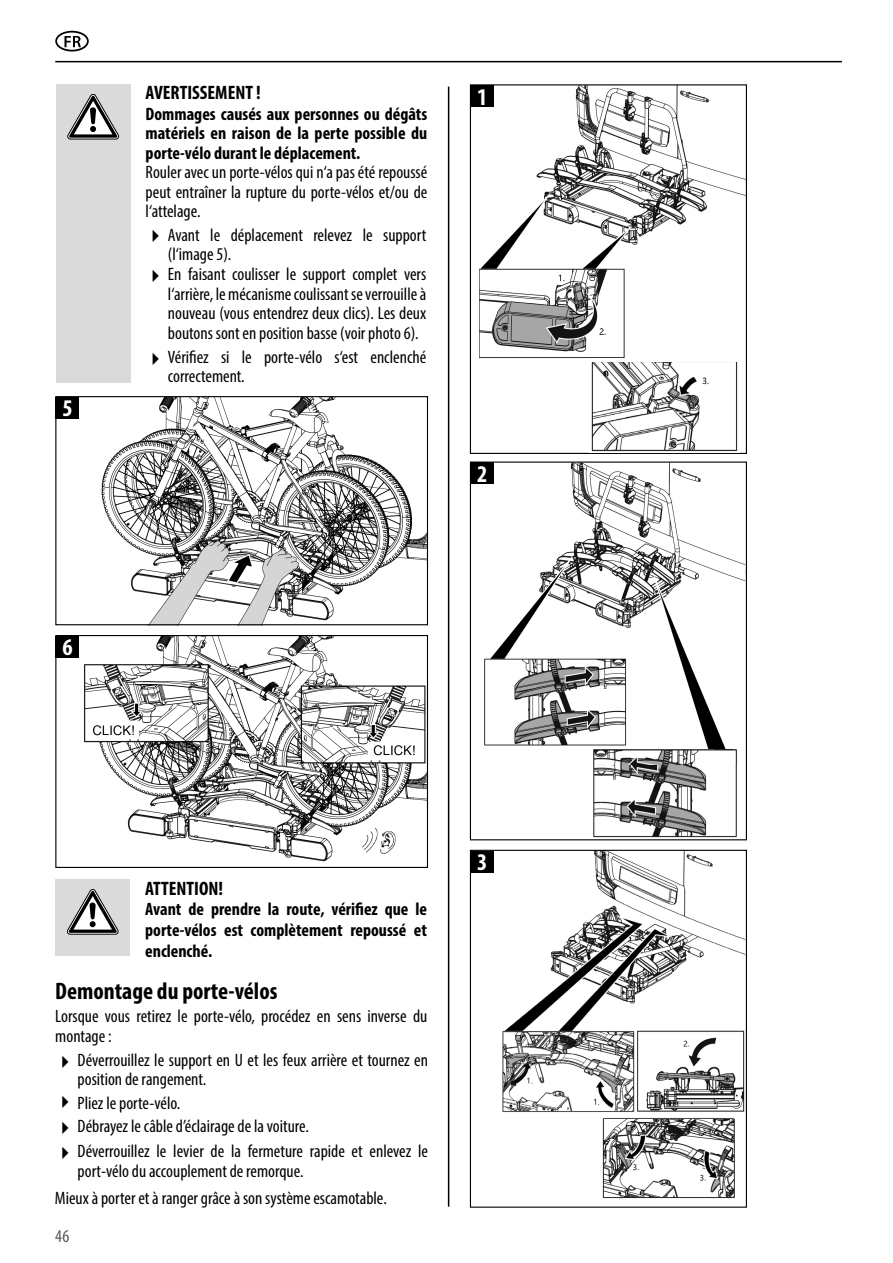
<style>
.page{position:relative;width:893px;height:1263px;background:#fff}
.page>*{position:absolute;margin:0;border:0;box-sizing:border-box;transform-origin:0 0}
.t1{font:700 condensed 24px "Myriad Pro";color:#000}
.t2{font:700 condensed 24px "Myriad Pro";color:#fff}
.t3{font:700 condensed 19.5px "Myriad Pro";color:#000}
.t4{font:condensed 18px/19.5px "Myriad Pro";color:#000;text-align:justify}
.t5{font:700 condensed 18px/19.5px "Myriad Pro";color:#000;text-align:justify}
.t6{font:condensed 18px "Myriad Pro";color:#575757}
</style>
<div class="page">
<hr style="left:448px;top:87px;width:1px;height:1119px;background:#000">
<img style="left:101px;top:398px;width:325px;height:225px">
<hr style="left:55px;top:61px;width:787px;height:1px;background:#000">
<div style="left:56px;top:84px;width:75px;height:298px;background:#dadada"></div>
<svg style="left:68px;top:94px;width:51px;height:45px"></svg>
<div style="left:55px;top:396px;width:373px;height:229px;border:1px solid #000"></div>
<div style="left:55px;top:397px;width:24px;height:22px;background:#000"></div>
<img style="left:84px;top:637px;width:342px;height:225px">
<div style="left:55px;top:635px;width:373px;height:233px;border:1px solid #000"></div>
<div style="left:55px;top:636px;width:24px;height:22px;background:#000"></div>
<svg style="left:470px;top:84px;width:277px;height:370px"></svg>
<div style="left:470px;top:85px;width:23px;height:22px;background:#000"></div>
<img style="left:484px;top:463px;width:261px;height:287px">
<div style="left:470px;top:463px;width:23px;height:21px;background:#000"></div>
<img style="left:589px;top:359px;width:151px;height:93px">
<img style="left:593px;top:750px;width:144px;height:88px">
<div style="left:470px;top:461px;width:277px;height:379px;border:1px solid #000"></div>
<img style="left:502px;top:852px;width:243px;height:260px">
<img style="left:602px;top:1118px;width:133px;height:81px">
<div style="left:470px;top:850px;width:277px;height:358px;border:1px solid #000"></div>
<div style="left:470px;top:851px;width:23px;height:21px;background:#000"></div>
<div style="left:55px;top:31px;width:34px;height:21px;border:2px solid #000;border-radius:50%"></div>
<svg style="left:64px;top:36px;width:17px;height:11px"></svg>
<div style="left:55px;top:879px;width:75px;height:77px;background:#dadada"></div>
<svg style="left:67px;top:889px;width:51px;height:45px"></svg>
<h1 class="t2" style="left:63px;top:393px;width:12px">5</h1>
<h1 class="t2" style="left:63px;top:632px;width:12px">6</h1>
<p class="t3" style="left:146px;top:81px;width:117px">AVERTISSEMENT !</p>
<p class="t5" style="left:146px;top:104px;width:283px">Dommages causés aux personnes ou dégâts matériels en raison de la perte possible du porte-vélo durant le déplacement.</p>
<p class="t4" style="left:146px;top:162px;width:283px">Rouler avec un porte-vélos qui n‘a pas été repoussé peut entraîner la rupture du porte-vélos et/ou de l‘attelage.</p>
<p class="t4" style="left:168px;top:225px;width:260px">Avant le déplacement relevez le support (l‘image 5).</p>
<p class="t4" style="left:168px;top:284px;width:260px">l‘arrière, le mécanisme coulissant se verrouille à nouveau (vous entendrez deux clics). Les deux boutons sont en position basse (voir photo 6).</p>
<p class="t4" style="left:146px;top:264px;width:282px">✔ En faisant coulisser le support complet vers</p>
<p class="t4" style="left:146px;top:347px;width:282px">✔ Vérifiez si le porte-vélo s‘est enclenché</p>
<p class="t4" style="left:168px;top:367px;width:78px">correctement.</p>
<h1 class="t2" style="left:477px;top:82px;width:12px">1</h1>
<h1 class="t2" style="left:477px;top:459px;width:12px">2</h1>
<p class="t3" style="left:145px;top:876px;width:79px">ATTENTION!</p>
<p class="t5" style="left:145px;top:898px;width:283px;line-height:21px">Avant de prendre la route, vérifiez que le porte-vélos est complètement repoussé et enclenché.</p>
<h1 class="t1" style="left:55px;top:976px;width:224px">Demontage du porte-vélos</h1>
<p class="t4" style="left:55px;top:1006px;width:374px">Lorsque vous retirez le porte-vélo, procédez en sens inverse du montage :</p>
<p class="t4" style="left:78px;top:1069px;width:130px">position de rangement.</p>
<p class="t4" style="left:55px;top:1050px;width:374px">✔ Déverrouillez le support en U et les feux arrière et tournez en</p>
<p class="t4" style="left:55px;top:1093px;width:126px">✔ Pliez le porte-vélo.</p>
<p class="t4" style="left:55px;top:1116px;width:255px">✔ Débrayez le câble d’éclairage de la voiture.</p>
<p class="t4" style="left:55px;top:1141px;width:374px">✔ Déverrouillez le levier de la fermeture rapide et enlevez le</p>
<p class="t4" style="left:78px;top:1161px;width:227px">port-vélo du accouplement de remorque.</p>
<p class="t4" style="left:55px;top:1188px;width:333px">Mieux à porter et à ranger grâce à son système escamotable.</p>
<p class="t6" style="left:55px;top:1225px;width:16px">46</p>
<h1 class="t2" style="left:477px;top:847px;width:12px">3</h1>
</div>
